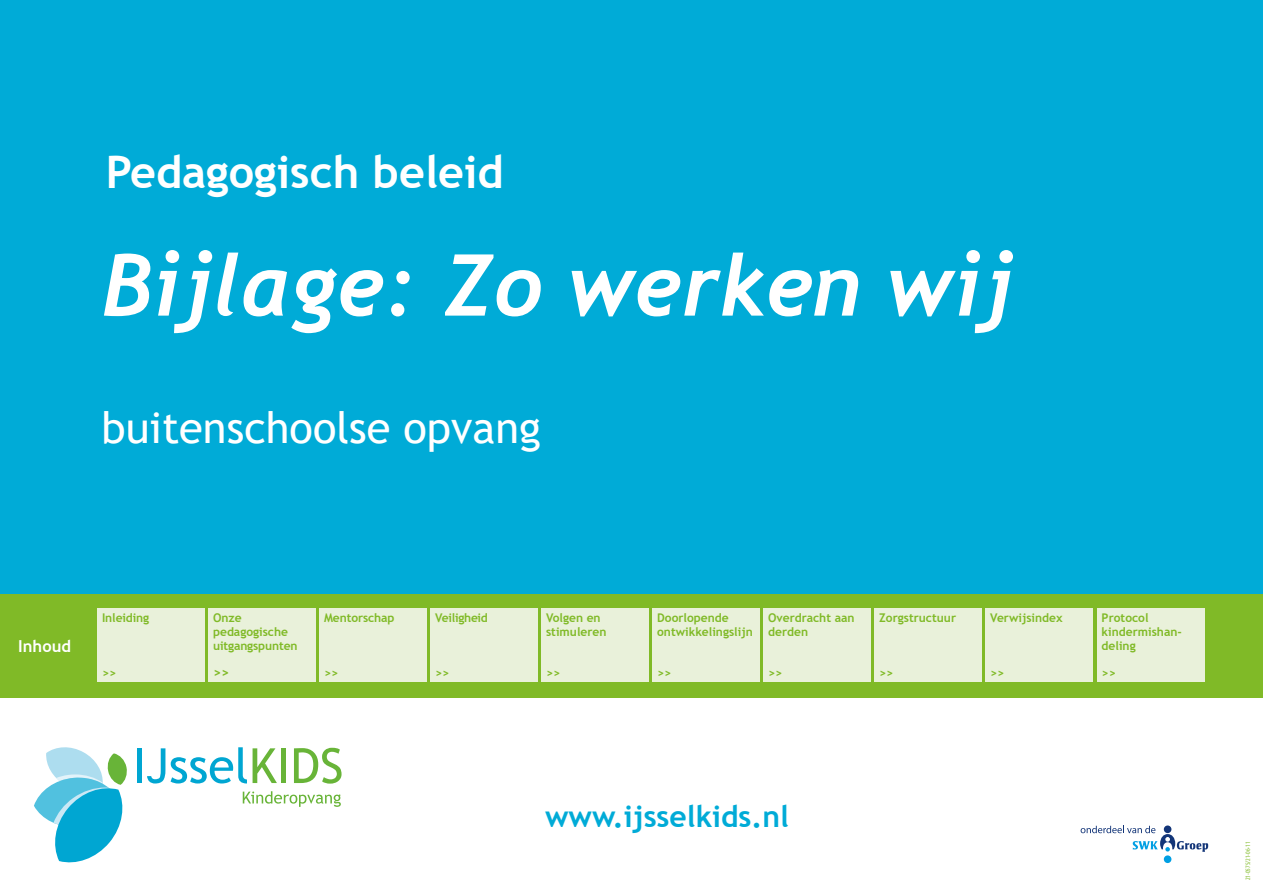
<style>
.page{position:relative;width:1263px;height:893px;background:#fff}
.page>*{position:absolute;margin:0;border:0;box-sizing:border-box;transform-origin:0 0}
.t1{font:italic 700 85.5px "Trebuchet";color:#fff}
.t2{font:700 45px "Trebuchet MS";color:#fff}
.t3{font:43.5px "Trebuchet MS";color:#fff}
.t4{font:700 30px "Trebuchet MS";color:#00abd7}
.t5{font:700 16.5px "Trebuchet MS";color:#fff}
.t6{font:700 13.5px "Trebuchet MS";color:#80ba27}
.t7{font:700 12px/13.6px "Trebuchet MS";color:#80ba27}
.t8{font:700 12px "Trebuchet MS";letter-spacing:-.02em;color:#80ba27}
.t9{font:condensed 6.75px "Myriad Pro";color:#80ba27}
</style>
<div class="page">
<div style="left:0;top:0;width:1263px;height:604px;background:#00abd7"></div>
<svg style="left:1080px;top:826px;width:128px;height:26px"></svg>
<div style="left:1164px;top:855px;width:7px;height:8px;background:#009fe3;border-radius:50%"></div>
<div style="left:0;top:594px;width:1263px;height:104px;background:#80ba27"></div>
<div style="left:98px;top:609px;width:107px;height:73px;background:#e9f1da"></div>
<div style="left:209px;top:609px;width:107px;height:73px;background:#e9f1da"></div>
<div style="left:542px;top:609px;width:107px;height:73px;background:#e9f1da"></div>
<div style="left:431px;top:609px;width:107px;height:73px;background:#e9f1da"></div>
<div style="left:320px;top:609px;width:107px;height:73px;background:#e9f1da"></div>
<div style="left:653px;top:609px;width:107px;height:73px;background:#e9f1da"></div>
<div style="left:764px;top:609px;width:107px;height:73px;background:#e9f1da"></div>
<div style="left:875px;top:609px;width:107px;height:73px;background:#e9f1da"></div>
<div style="left:986px;top:609px;width:107px;height:73px;background:#e9f1da"></div>
<div style="left:1097px;top:609px;width:107px;height:73px;background:#e9f1da"></div>
<div style="left:137px;top:748px;width:5px;height:35px;background:#00a6d2"></div>
<svg style="left:147px;top:748px;width:18px;height:35px"></svg>
<svg style="left:171px;top:747px;width:76px;height:36px"></svg>
<svg style="left:253px;top:748px;width:24px;height:35px"></svg>
<div style="left:281px;top:748px;width:5px;height:35px;background:#68b438"></div>
<svg style="left:294px;top:748px;width:48px;height:36px"></svg>
<svg style="left:34px;top:747px;width:93px;height:115px"></svg>
<svg style="left:243px;top:791px;width:98px;height:16px"></svg>
<h2 class="t2" style="left:106px;top:144px;width:399px">Pedagogisch beleid</h2>
<h1 class="t1" style="left:102px;top:231px;width:914px">Bijlage: Zo werken wij</h1>
<h3 class="t3" style="left:102px;top:400px;width:441px">buitenschoolse opvang</h3>
<h3 class="t5" style="left:18px;top:636px;width:54px">Inhoud</h3>
<p class="t7" style="left:102px;top:611px;width:49px">Inleiding</p>
<p class="t7" style="left:102px;top:666px;width:16px">&gt;&gt;</p>
<p class="t7" style="left:213px;top:611px;width:86px">Onze pedagogische uitgangspunten</p>
<p class="t6" style="left:213px;top:664px;width:17px">&gt;&gt;</p>
<p class="t7" style="left:324px;top:611px;width:72px">Mentorschap</p>
<p class="t7" style="left:324px;top:666px;width:16px">&gt;&gt;</p>
<p class="t8" style="left:435px;top:611px;width:54px">Veiligheid</p>
<p class="t7" style="left:435px;top:666px;width:16px">&gt;&gt;</p>
<p class="t7" style="left:546px;top:611px;width:62px">Volgen en stimuleren</p>
<p class="t7" style="left:546px;top:666px;width:16px">&gt;&gt;</p>
<p class="t7" style="left:657px;top:611px;width:97px">Doorlopende ontwikkelingslijn</p>
<p class="t7" style="left:657px;top:666px;width:16px">&gt;&gt;</p>
<p class="t7" style="left:768px;top:611px;width:88px">Overdracht aan derden</p>
<p class="t7" style="left:768px;top:666px;width:16px">&gt;&gt;</p>
<p class="t7" style="left:879px;top:611px;width:79px">Zorgstructuur</p>
<p class="t7" style="left:879px;top:666px;width:16px">&gt;&gt;</p>
<p class="t7" style="left:990px;top:611px;width:74px">Verwijsindex</p>
<p class="t7" style="left:990px;top:666px;width:16px">&gt;&gt;</p>
<p class="t7" style="left:1101px;top:611px;width:82px">Protocol kindermishan&shy;deling</p>
<p class="t7" style="left:1101px;top:666px;width:16px">&gt;&gt;</p>
<h3 class="t4" style="left:545px;top:797px;width:245px">www.ijsselkids.nl</h3>
<p class="t9" style="left:1244px;top:880px;width:40px;rotate:-90deg">21-0575/21-06-11</p>
</div>
